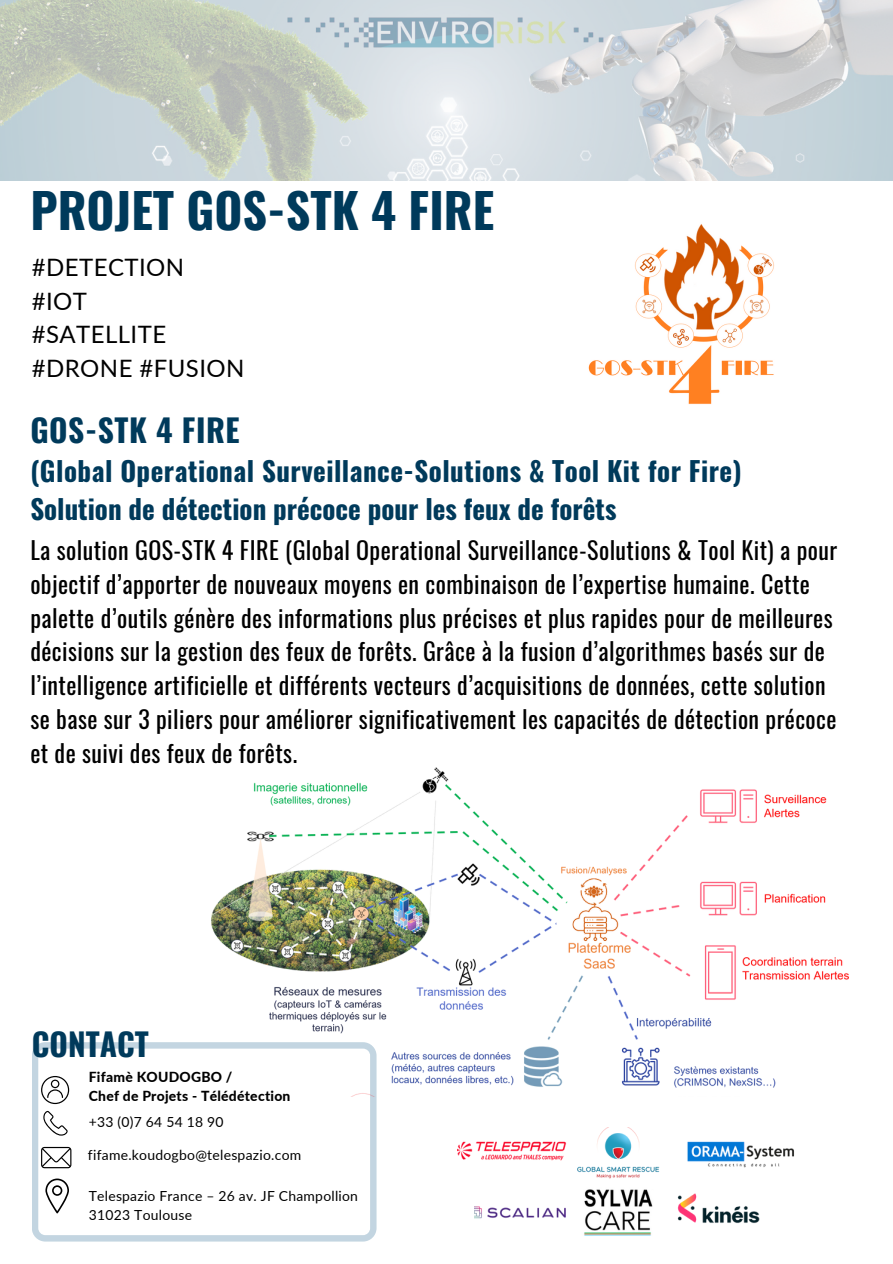
<style>
.page{position:relative;width:893px;height:1264px;background:#fff}
.page>*{position:absolute;margin:0;border:0;box-sizing:border-box;transform-origin:0 0}
.t1{font:700 48px "Oswald";color:#003a5b}
.t2{font:700 31.5px "Oswald";letter-spacing:.02em;color:#003a5b}
.t3{font:700 31.5px "Oswald";color:#003a5b}
.t4{font:700 27px "Oswald";letter-spacing:.02em;color:#003a5b}
.t5{font:700 27px "Oswald";color:#003a5b}
.t6{font:24px/33.8px "Oswald";letter-spacing:.02em;color:#000}
.t7{font:24px "Lato";letter-spacing:.02em;color:#000}
.t8{font:13.95px "Lato";letter-spacing:.02em;color:#000}
.t9{font:800 13.95px "Lato";letter-spacing:.02em;color:#000}
</style>
<div class="page">
<img style="left:0;top:0;width:892px;height:180px">
<img style="left:285px;top:15px;width:320px;height:34px">
<svg style="left:32px;top:1042px;width:344px;height:199px"></svg>
<svg style="left:41px;top:1075px;width:28px;height:29px"></svg>
<svg style="left:43px;top:1110px;width:25px;height:25px"></svg>
<svg style="left:41px;top:1146px;width:30px;height:22px"></svg>
<svg style="left:45px;top:1178px;width:24px;height:35px"></svg>
<img style="left:204px;top:767px;width:645px;height:329px">
<img style="left:457px;top:1127px;width:337px;height:52px">
<img style="left:474px;top:1189px;width:286px;height:47px">
<img style="left:588px;top:224px;width:186px;height:180px">
<p class="t1" style="left:30px;top:172px;width:465px">PROJET GOS-STK 4 FIRE</p>
<p class="t7" style="left:32px;top:252px;width:154px">#DETECTION</p>
<p class="t7" style="left:32px;top:286px;width:57px">#IOT</p>
<p class="t7" style="left:32px;top:320px;width:136px">#SATELLITE</p>
<p class="t7" style="left:32px;top:353px;width:214px">#DRONE #FUSION</p>
<p class="t2" style="left:30px;top:405px;width:211px">GOS-STK 4 FIRE</p>
<p class="t4" style="left:30px;top:450px;width:712px">(Global Operational Surveillance-Solutions &amp; Tool Kit for Fire)</p>
<p class="t5" style="left:30px;top:487px;width:587px">Solution de détection précoce pour les feux de forêts</p>
<p class="t6" style="left:30px;top:532px;width:808px">La solution GOS-STK 4 FIRE (Global Operational Surveillance-Solutions &amp; Tool Kit) a pour objectif d’apporter de nouveaux moyens en combinaison de l’expertise humaine. Cette palette d’outils génère des informations plus précises et plus rapides pour de meilleures décisions sur la gestion des feux de forêts. Grâce à la fusion d’algorithmes basés sur de l’intelligence artificielle et différents vecteurs d’acquisitions de données, cette solution se base sur 3 piliers pour améliorer significativement les capacités de détection précoce et de suivi des feux de forêts.</p>
<p class="t3" style="left:32px;top:1019px;width:118px">CONTACT</p>
<p class="t9" style="left:89px;top:1068px;width:145px">Fifamè KOUDOGBO /</p>
<p class="t9" style="left:89px;top:1087px;width:203px">Chef de Projets - Télédétection</p>
<p class="t8" style="left:89px;top:1113px;width:136px">+33 (0)7 64 54 18 90</p>
<p class="t8" style="left:88px;top:1146px;width:215px">fifame.koudogbo@telespazio.com</p>
<p class="t8" style="left:89px;top:1186px;width:271px">Telespazio France – 26 av. JF Champollion</p>
<p class="t8" style="left:89px;top:1205px;width:105px">31023 Toulouse</p>
</div>
